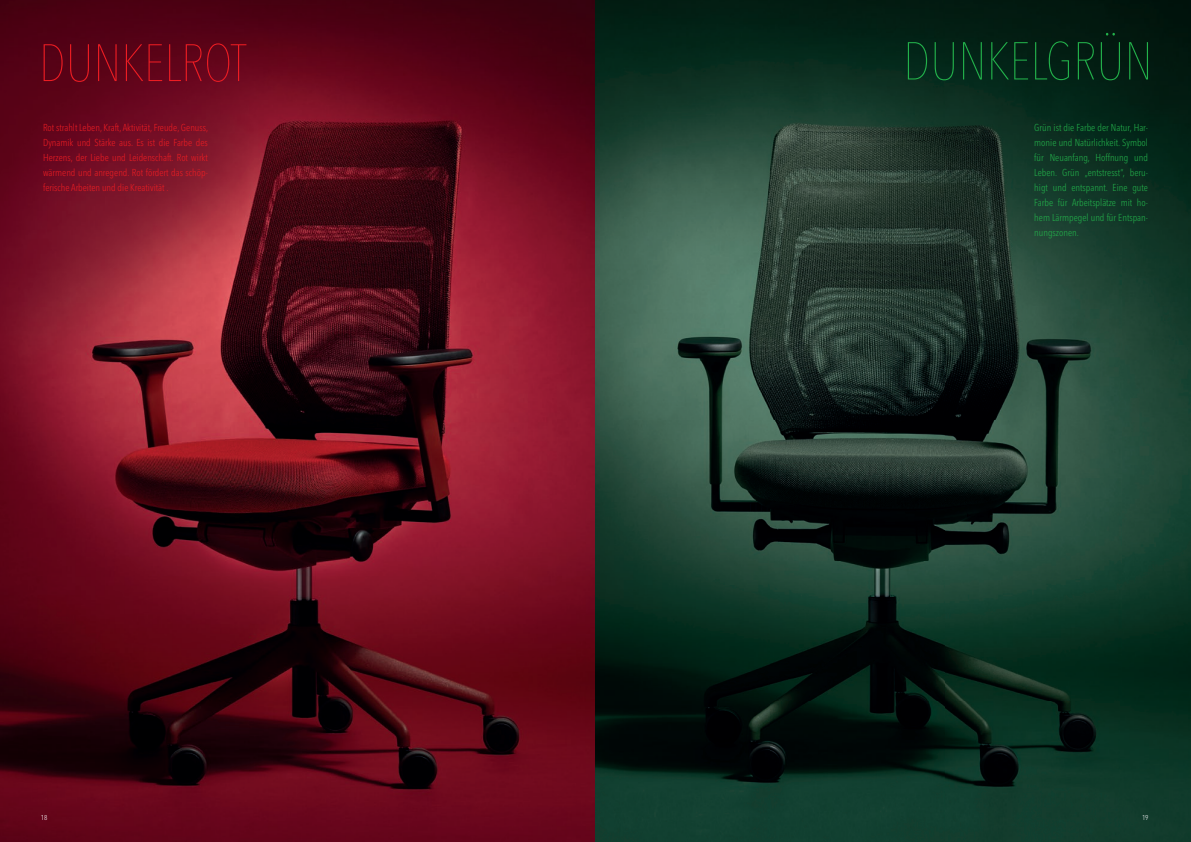
<style>
.page{position:relative;width:1191px;height:842px;background:#fff}
.page>*{position:absolute;margin:0;border:0;box-sizing:border-box;transform-origin:0 0}
.t1{font:200 52.7px "Avenir Next Condensed";color:#23b24b}
.t2{font:200 52px "Avenir Next Condensed";color:#ee1d23}
.t3{font:300 condensed 10px/15px "Avenir Next LT Pro";color:#23b24b;text-align:justify}
.t4{font:300 condensed 10px/15px "Avenir Next LT Pro";color:#ee1d23;text-align:justify}
.t5{font:300 condensed 7px "Avenir Next LT Pro";color:#fff}
</style>
<div class="page">
<img style="left:0;top:0;width:1191px;height:842px">
<h2 class="t2" style="left:39px;top:32px;width:209px">DUNKELROT</h2>
<h1 class="t1" style="left:903px;top:30px;width:251px">DUNKELGRÜN</h1>
<p class="t4" style="left:43px;top:120px;width:167px">Rot strahlt Leben, Kraft, Aktivität, Freude, Genuss, Dynamik und Stärke aus. Es ist die Farbe des Herzens, der Liebe und Leidenschaft. Rot wirkt wärmend und anregend. Rot fördert das schöp&shy;ferische Arbeiten und die Kreativität .</p>
<p class="t3" style="left:1034px;top:120px;width:115px">Grün ist die Farbe der Natur, Har&shy;monie und Natürlichkeit. Symbol für Neuanfang, Hoffnung und Leben. Grün „entstresst“, beru&shy;higt und entspannt. Eine gute Farbe für Arbeitsplätze mit ho&shy;hem Lärmpegel und für Entspan&shy;nungszonen.</p>
<p class="t5" style="left:41px;top:814px;width:8px">18</p>
<p class="t5" style="left:1142px;top:814px;width:8px">19</p>
</div>
